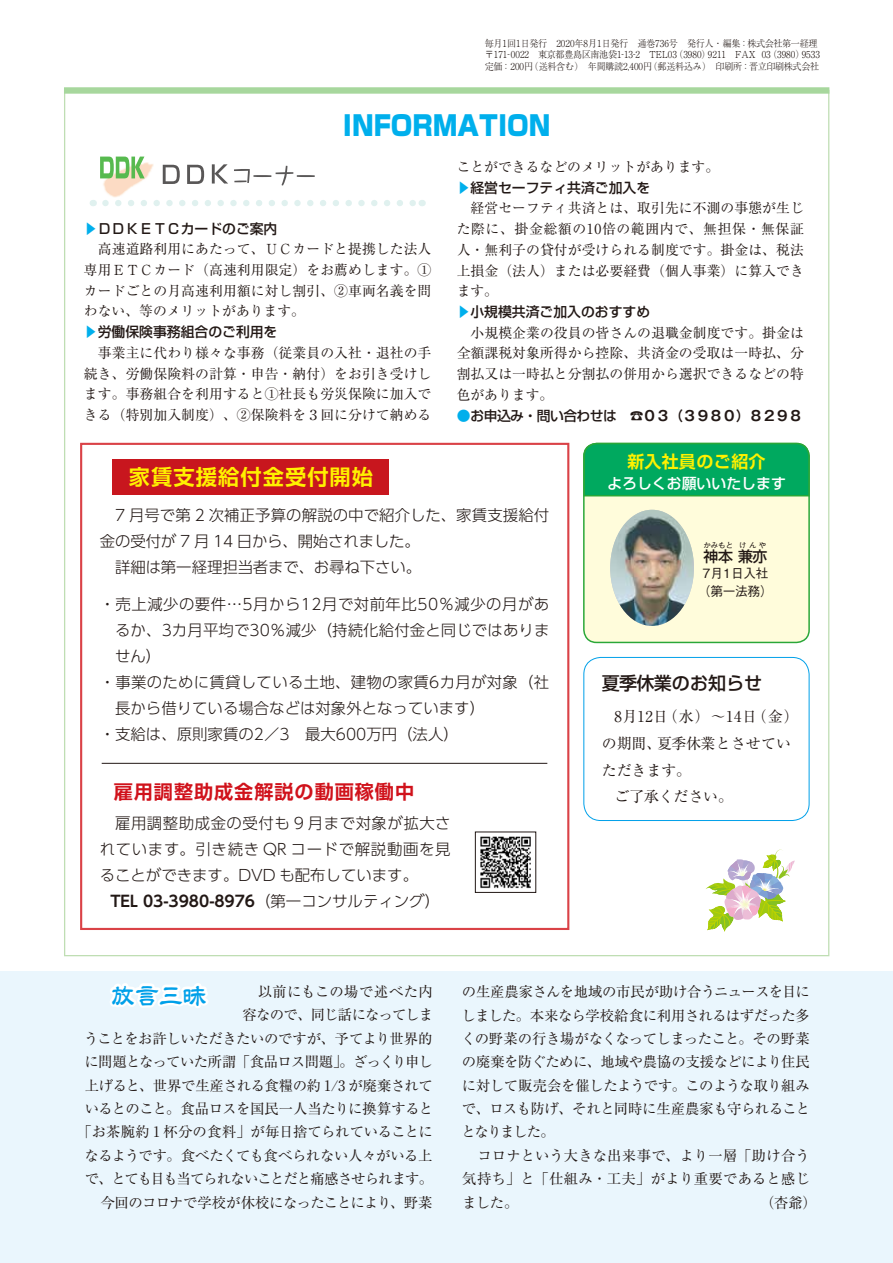
<style>
.page{position:relative;width:893px;height:1263px;background:#fff}
.page>*{position:absolute;margin:0;border:0;box-sizing:border-box;transform-origin:0 0}
.t1{font:900 27.6px "Shin Go Pro";color:#00afec;scale:.9 1}
.t2{font:500 23.85px "Reisho 101 Std";color:#00a0e9}
.t3{font:700 21.3px "Shin Go Pro De";letter-spacing:.05em;color:#fff100}
.t4{font:700 19.2px "Shin Go Pro De";letter-spacing:.05em;color:#d0121b}
.t5{font:500 18px "Shin Go Pro";color:#221815}
.t6{font:700 16.95px "Shin Go Pro De";letter-spacing:.005em;color:#fff100}
.t7{font:300 15.45px/26.1px "UD Shin Go Pro";letter-spacing:.005em;color:#221815;text-align:justify}
.t8{font:300 15.45px "UD Shin Go Pro";letter-spacing:.03em;color:#221815}
.t9{font:700 15.45px "UD Shin Go Pro De";color:#221815}
.t10{font:14.85px "Ryumin Pro";color:#221815}
.t11{font:14.85px "Ryumin Pro";letter-spacing:.02em;color:#221815}
.t12{font:500 14.85px "Shin Go Pro";color:#fff}
.t13{font:500 14.85px "Shin Go Pro";color:#221815}
.t14{font:14.4px/23.4px "Ryumin Pro";letter-spacing:-.03em;color:#221815;text-align:justify}
.t15{font:13.8px/20.7px "Ryumin Pro";letter-spacing:.005em;color:#221815;text-align:justify}
.t16{font:500 13.8px "Shin Go Pro";color:#221815}
.t17{font:700 13.8px "Gothic MB101 Pro De";letter-spacing:-.04em;color:#221815}
.t18{font:500 12.75px/18.1px "Gothic BBB Pro";letter-spacing:-.04em;color:#221815;text-align:center}
.t19{font:300 9.6px/11.7px "Ryumin Pro";color:#221815;scale:.95 1}
.t20{font:500 7.5px "Shin Go Pro";color:#221815}
.s1{color:#00afec}
.s2{font-family:"Shin Go Pro";font-weight:500;color:#00afec}
.s3{font-family:"Shin Go Pro";font-weight:500}
.s4{font-family:"UD Shin Go Pro";font-weight:300}
</style>
<div class="page">
<svg style="left:163px;top:165px;width:17px;height:19px"></svg>
<svg style="left:187px;top:165px;width:17px;height:19px"></svg>
<svg style="left:212px;top:164px;width:16px;height:20px"></svg>
<svg style="left:234px;top:166px;width:81px;height:20px"></svg>
<div style="left:0;top:972px;width:893px;height:291px;background:#eaf6fd"></div>
<svg style="left:110px;top:983px;width:99px;height:25px"></svg>
<div style="left:64px;top:87px;width:765px;height:7px;background:#a7d79d"></div>
<img style="left:100px;top:162px;width:54px;height:35px">
<svg style="left:100px;top:157px;width:45px;height:21px"></svg>
<svg style="left:105px;top:200px;width:310px;height:6px"></svg>
<div style="left:80px;top:443px;width:489px;height:487px;border:2px solid #da4247"></div>
<div style="left:113px;top:459px;width:276px;height:36px;background:#c8161e"></div>
<img style="left:480px;top:836px;width:51px;height:53px">
<div style="left:475px;top:832px;width:61px;height:61px;border:1px solid #221815"></div>
<div style="left:584px;top:443px;width:225px;height:199px;background:#fffcdb;border-radius:13px"></div>
<div style="left:583px;top:443px;width:227px;height:200px;border:1px solid #2aa738;border-radius:13px"></div>
<svg style="left:583px;top:442px;width:227px;height:55px;background:#09ab60"></svg>
<img style="left:610px;top:510px;width:84px;height:116px">
<div style="left:583px;top:657px;width:226px;height:164px;border:1px solid #00a0e9;border-radius:17px"></div>
<svg style="left:706px;top:850px;width:89px;height:82px"></svg>
<hr style="left:102px;top:763px;width:445px;height:1px;background:#221815">
<p class="t19" style="left:485px;top:36px;width:354px">毎月1回1日発行　2020年8月1日発行　通巻736号　発行人・編集：株式会社第一経理〒171-0022　東京都豊島区南池袋1-13-2　TEL03（3980）9211　FAX 03（3980）9533定価：200円（送料含む）　年間購読2,400円（郵送料込み）　印刷所：晋立印刷株式会社</p>
<h1 class="t1" style="left:343px;top:104px;width:232px">INFORMATION</h1>
<p class="t16" style="left:84px;top:217px;width:195px"><span class="s1">▶</span>ＤＤＫＥＴＣカードのご案内</p>
<p class="t15" style="left:84px;top:238px;width:349px">　高速道路利用にあたって、ＵＣカードと提携した法人専用ＥＴＣカード（高速利用限定）をお薦めします。①カードごとの月高速利用額に対し割引、②車両名義を問わない、等のメリットがあります。</p>
<p class="t16" style="left:84px;top:321px;width:195px"><span class="s1">▶</span>労働保険事務組合のご利用を</p>
<p class="t15" style="left:84px;top:341px;width:349px">　事業主に代わり様々な事務（従業員の入社・退社の手続き、労働保険料の計算・申告・納付）をお引き受けします。事務組合を利用すると①社長も労災保険に加入できる（特別加入制度）、②保険料を３回に分けて納める</p>
<h3 class="t3" style="left:129px;top:459px;width:246px">家賃支援給付金受付開始</h3>
<p class="t15" style="left:457px;top:155px;width:264px">ことができるなどのメリットがあります。</p>
<p class="t16" style="left:457px;top:176px;width:195px"><span class="s1">▶</span>経営セーフティ共済ご加入を</p>
<p class="t15" style="left:457px;top:197px;width:349px">　経営セーフティ共済とは、取引先に不測の事態が生じた際に、掛金総額の10倍の範囲内で、無担保・無保証人・無利子の貸付が受けられる制度です。掛金は、税法上損金（法人）または必要経費（個人事業）に算入できます。</p>
<p class="t16" style="left:457px;top:300px;width:195px"><span class="s1">▶</span>小規模共済ご加入のおすすめ</p>
<p class="t15" style="left:457px;top:321px;width:349px">　小規模企業の役員の皆さんの退職金制度です。掛金は全額課税対象所得から控除、共済金の受取は一時払、分割払又は一時払と分割払の併用から選択できるなどの特色があります。</p>
<p class="t17" style="left:457px;top:404px;width:348px"><span class="s2">●</span><span class="s3">お申込み・問い合わせは　</span>☎０３（３９８０）８２９８</p>
<p class="t6" style="left:628px;top:447px;width:140px">新入社員のご紹介</p>
<p class="t12" style="left:607px;top:471px;width:180px">よろしくお願いいたします</p>
<p class="t7" style="left:115px;top:501px;width:436px">7 月号で第 2 次補正予算の解説の中で紹介した、家賃支援給付</p>
<p class="t7" style="left:100px;top:527px;width:322px">金の受付が 7 月 14 日から、開始されました。</p>
<p class="t7" style="left:115px;top:553px;width:307px">詳細は第一経理担当者まで、お尋ね下さい。</p>
<p class="t8" style="left:100px;top:592px;width:451px">・売上減少の要件…5月から12月で対前年比50％減少の月があ</p>
<p class="t7" style="left:115px;top:616px;width:436px">るか、3カ月平均で30％減少（持続化給付金と同じではありま</p>
<p class="t7" style="left:115px;top:643px;width:48px">せん）</p>
<p class="t7" style="left:100px;top:669px;width:451px">・事業のために賃貸している土地、建物の家賃6カ月が対象（社</p>
<p class="t7" style="left:115px;top:695px;width:371px">長から借りている場合などは対象外となっています）</p>
<p class="t7" style="left:100px;top:721px;width:361px">・支給は、原則家賃の2／3　最大600万円（法人）</p>
<h3 class="t4" style="left:114px;top:776px;width:302px">雇用調整助成金解説の動画稼働中</h3>
<p class="t7" style="left:100px;top:809px;width:352px;text-indent:15px">雇用調整助成金の受付も 9 月まで対象が拡大されています。引き続き QR コードで解説動画を見ることができます。DVD も配布しています。</p>
<p class="t9" style="left:110px;top:889px;width:331px">TEL 03-3980-8976<span class="s4">（第一コンサルティング）</span></p>
<p class="t20" style="left:703px;top:539px;width:31px">かみもと</p>
<p class="t20" style="left:739px;top:539px;width:28px">けんや</p>
<p class="t18" style="left:698px;top:563px;width:77px">7月1日入社（第一法務）</p>
<p class="t13" style="left:703px;top:544px;width:65px">神本兼亦</p>
<p class="t5" style="left:602px;top:668px;width:162px">夏季休業のお知らせ</p>
<p class="t11" style="left:615px;top:705px;width:185px">8月12日（水）～14日（金）</p>
<p class="t10" style="left:602px;top:732px;width:191px">の期間、夏季休業とさせてい</p>
<p class="t10" style="left:602px;top:758px;width:91px">ただきます。</p>
<p class="t10" style="left:615px;top:785px;width:120px">ご了承ください。</p>
<p class="t14" style="left:78px;top:979px;width:357px;text-align:right">以前にもこの場で述べた内<br>容なので、同じ話になってしま<br>うことをお許しいただきたいのですが、予てより世界的に問題となっていた所謂「食品ロス問題」。ざっくり申し上げると、世界で生産される食糧の約 1/3 が廃棄されているとのこと。食品ロスを国民一人当たりに換算すると「お茶腕約 1 杯分の食料」が毎日捨てられていることになるようです。食べたくても食べられない人々がいる上で、とても目も当てられないことだと痛感させられます。今回のコロナで学校が休校になったことにより、野菜</p>
<p class="t14" style="left:461px;top:979px;width:350px">の生産農家さんを地域の市民が助け合うニュースを目にしました。本来なら学校給食に利用されるはずだった多くの野菜の行き場がなくなってしまったこと。その野菜の廃棄を防ぐために、地域や農協の支援などにより住民に対して販売会を催したようです。このような取り組みで、ロスも防げ、それと同時に生産農家も守られることとなりました。</p>
<h2 class="t2" style="left:111px;top:977px;width:97px">放言三昧</h2>
<p class="t14" style="left:462px;top:1143px;width:349px;text-indent:15px">コロナという大きな出来事で、より一層「助け合う気持ち」と「仕組み・工夫」がより重要であると感じました。</p>
<p class="t14" style="left:760px;top:1189px;width:58px">（杏爺）</p>
</div>
